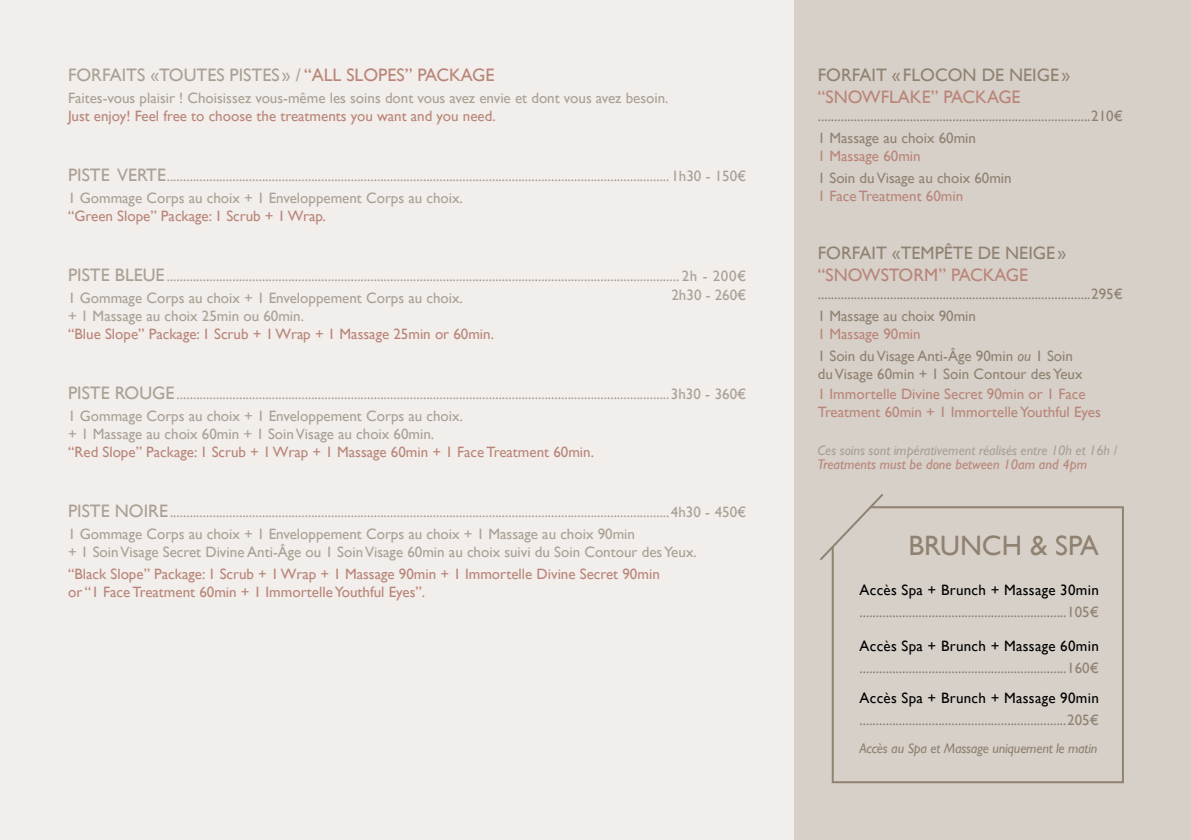
<style>
.page{position:relative;width:1191px;height:840px;background:#fff}
.page>*{position:absolute;margin:0;border:0;box-sizing:border-box;transform-origin:0 0}
.t1{font:28px "Gill Sans";color:#908270}
.t2{font:18px "Gill Sans";color:#908270}
.t3{font:18px "Gill Sans";color:#aaa095}
.t4{font:18px "Gill Sans";color:#ba8579}
.t5{font:15px/22px "Gill Sans";color:#aaa095}
.t6{font:15px/22px "Gill Sans";color:#908270}
.t7{font:15px/18px "Gill Sans";color:#ba8579}
.t8{font:15px "Gill Sans";letter-spacing:.02em;color:#000}
.t9{font:italic 14px "Gill Sans";color:#aaa095}
.t10{font:italic 14px "Gill Sans";color:#ba8579}
.t11{font:italic 14px "Gill Sans";letter-spacing:-.015em;color:#908270}
.s1{color:#ba8579}
.s2{font-size:18px}
.s3{font-style:italic}
</style>
<div class="page">
<div style="left:0;top:0;width:1191px;height:839px;background:#f1eeeb"></div>
<div style="left:794px;top:0;width:397px;height:839px;background:#d6d0c9"></div>
<svg style="left:831px;top:506px;width:293px;height:277px"></svg>
<svg style="left:820px;top:494px;width:65px;height:68px"></svg>
<p class="t3" style="left:68px;top:64px;width:428px">FORFAITS «TOUTES PISTES » / <span class="s1">“ALL SLOPES” PACKAGE</span></p>
<p class="t5" style="left:68px;top:86px;width:602px">Faites-vous plaisir ! Choisissez vous-même les soins dont vous avez envie et dont vous avez besoin.</p>
<p class="t7" style="left:68px;top:106px;width:429px">Just enjoy! Feel free to choose the treatments you want and you need.</p>
<p class="t5" style="left:68px;top:164px;width:680px"><span class="s2">PISTE VERTE</span>......................................................................................................................................................... 1h30 - 150€<br>1 Gommage Corps au choix + 1 Enveloppement Corps au choix.</p>
<p class="t7" style="left:68px;top:206px;width:259px">“Green Slope” Package: 1 Scrub + 1 Wrap.</p>
<p class="t5" style="left:68px;top:264px;width:680px"><span class="s2">PISTE BLEUE</span>............................................................................................................................................................ 2h - 200€<br>1 Gommage Corps au choix + 1 Enveloppement Corps au choix.</p>
<p class="t5" style="left:68px;top:304px;width:237px">+ 1 Massage au choix 25min ou 60min.</p>
<p class="t7" style="left:68px;top:324px;width:427px">“Blue Slope” Package: 1 Scrub + 1 Wrap + 1 Massage 25min or 60min.</p>
<p class="t5" style="left:671px;top:284px;width:76px">2h30 - 260€</p>
<p class="t5" style="left:68px;top:382px;width:680px"><span class="s2">PISTE ROUGE</span>......................................................................................................................................................3h30 - 360€<br>1 Gommage Corps au choix + 1 Enveloppement Corps au choix.</p>
<p class="t5" style="left:68px;top:422px;width:368px">+ 1 Massage au choix 60min + 1 Soin Visage au choix 60min.</p>
<p class="t7" style="left:68px;top:442px;width:527px">“Red Slope” Package: 1 Scrub + 1 Wrap + 1 Massage 60min + 1 Face Treatment 60min.</p>
<p class="t5" style="left:68px;top:500px;width:680px"><span class="s2">PISTE NOIRE</span>........................................................................................................................................................4h30 - 450€<br>1 Gommage Corps au choix + 1 Enveloppement Corps au choix + 1 Massage au choix 90min</p>
<p class="t5" style="left:68px;top:540px;width:630px">+ 1 Soin Visage Secret Divine Anti-Âge ou 1 Soin Visage 60min au choix suivi du Soin Contour des Yeux.</p>
<p class="t7" style="left:68px;top:564px;width:593px">“Black Slope” Package: 1 Scrub + 1 Wrap + 1 Massage 90min + 1 Immortelle Divine Secret 90min or “1 Face Treatment 60min + 1 Immortelle Youthful Eyes”.</p>
<p class="t2" style="left:818px;top:64px;width:254px">FORFAIT « FLOCON DE NEIGE»</p>
<p class="t4" style="left:818px;top:86px;width:204px">“SNOWFLAKE” PACKAGE</p>
<p class="t6" style="left:818px;top:104px;width:307px">...................................................................................210€<br>1 Massage au choix 60min</p>
<p class="t7" style="left:818px;top:146px;width:104px">1 Massage 60min</p>
<p class="t6" style="left:818px;top:166px;width:195px">1 Soin du Visage au choix 60min</p>
<p class="t7" style="left:818px;top:186px;width:147px">1 Face Treatment 60min</p>
<p class="t2" style="left:818px;top:242px;width:250px">FORFAIT «TEMPÊTE DE NEIGE»</p>
<p class="t4" style="left:818px;top:264px;width:212px">“SNOWSTORM” PACKAGE</p>
<p class="t6" style="left:818px;top:283px;width:307px">...................................................................................295€<br>1 Massage au choix 90min</p>
<p class="t6" style="left:818px;top:323px;width:257px"><span class="s1">1 Massage 90min<br></span>1 Soin du Visage Anti-Âge 90min <span class="s3">ou</span> 1 Soin</p>
<p class="t6" style="left:818px;top:363px;width:266px">du Visage 60min + 1 Soin Contour des Yeux</p>
<p class="t7" style="left:818px;top:385px;width:284px">1 Immortelle Divine Secret 90min or 1 Face<br>Treatment 60min + 1 Immortelle Youthful Eyes</p>
<p class="t9" style="left:817px;top:441px;width:301px">Ces soins sont impérativement réalisés entre 10h et 16h /</p>
<p class="t10" style="left:817px;top:455px;width:271px">Treatments must be done between 10am and 4pm</p>
<h1 class="t1" style="left:908px;top:528px;width:192px">BRUNCH &amp; SPA</h1>
<p class="t8" style="left:859px;top:580px;width:241px">Accès Spa + Brunch + Massage 30min</p>
<p class="t6" style="left:859px;top:600px;width:241px">...............................................................105€</p>
<p class="t8" style="left:859px;top:636px;width:241px">Accès Spa + Brunch + Massage 60min</p>
<p class="t6" style="left:859px;top:656px;width:241px">...............................................................160€</p>
<p class="t8" style="left:859px;top:688px;width:241px">Accès Spa + Brunch + Massage 90min</p>
<p class="t6" style="left:859px;top:708px;width:241px">...............................................................205€</p>
<p class="t11" style="left:859px;top:740px;width:239px">Accès au Spa et Massage uniquement le matin</p>
</div>
